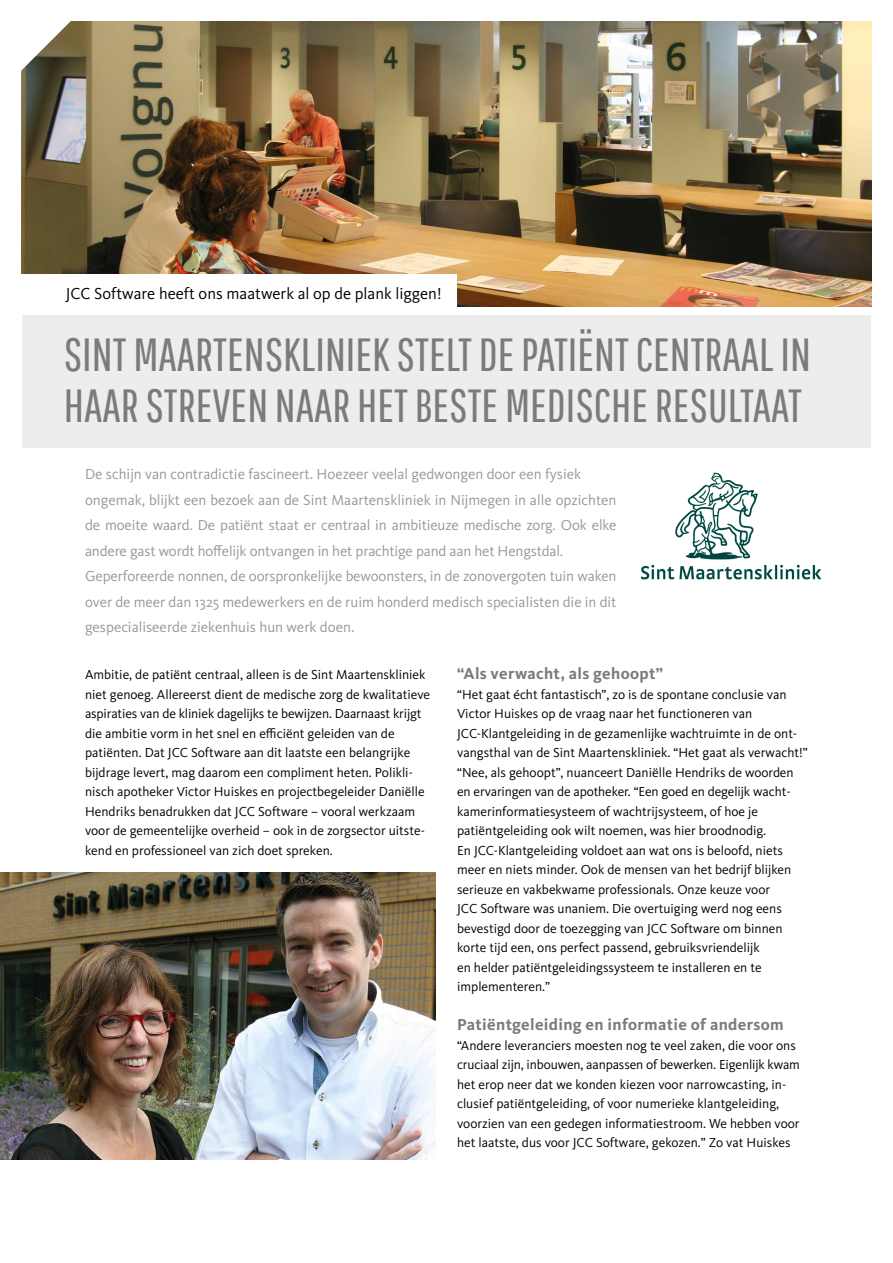
<style>
.page{position:relative;width:893px;height:1263px;background:#fff}
.page>*{position:absolute;margin:0;border:0;box-sizing:border-box;transform-origin:0 0}
.t1{font:46.5px/51px "Pathway Gothic One";color:#7c7b7b}
.t2{font:700 16.5px "Kievit OT";letter-spacing:.02em;color:#7c7b7b}
.t3{font:16.5px "Kievit OT";color:#000}
.t4{font:15px/25.5px "Kievit OT";color:#94999c}
.t5{font:13.5px/19.5px "Kievit OT";color:#000}
</style>
<div class="page">
<img style="left:21px;top:21px;width:851px;height:285px">
<div style="left:20px;top:274px;width:437px;height:35px;background:#fff"></div>
<div style="left:22px;top:315px;width:849px;height:133px;background:#ededed"></div>
<svg style="left:21px;top:21px;width:71px;height:71px"></svg>
<img style="left:640px;top:472px;width:182px;height:108px">
<img style="left:0;top:873px;width:436px;height:287px">
<p class="t3" style="left:66px;top:283px;width:377px">JCC Software heeft ons maatwerk al op de plank liggen!</p>
<h1 class="t1" style="left:64px;top:328px;width:749px">SINT MAARTENSKLINIEK STELT DE PATIËNT CENTRAAL IN<br>HAAR STREVEN NAAR HET BESTE MEDISCHE RESULTAAT</h1>
<p class="t4" style="left:85px;top:461px;width:533px">De schijn van contradictie fascineert. Hoezeer veelal gedwongen door een fysiek ongemak, blijkt een bezoek aan de Sint Maartenskliniek in Nijmegen in alle opzichten de moeite waard. De patiënt staat er centraal in ambitieuze medische zorg. Ook elke andere gast wordt hoffelijk ontvangen in het prachtige pand aan het Hengstdal.<br>Geperforeerde nonnen, de oorspronkelijke bewoonsters, in de zonovergoten tuin waken over de meer dan 1325 medewerkers en de ruim honderd medisch specialisten die in dit gespecialiseerde ziekenhuis hun werk doen.</p>
<p class="t5" style="left:85px;top:665px;width:347px">Ambitie, de patiënt centraal, alleen is de Sint Maartenskliniek niet genoeg. Allereerst dient de medische zorg de kwalitatieve aspiraties van de kliniek dagelijks te bewijzen. Daarnaast krijgt die ambitie vorm in het snel en efficiënt geleiden van de patiënten. Dat JCC Software aan dit laatste een belangrijke bijdrage levert, mag daarom een compliment heten. Polikli&shy;nisch apotheker Victor Huiskes en projectbegeleider Daniëlle Hendriks benadrukken dat JCC Software – vooral werkzaam voor de gemeentelijke overheid – ook in de zorgsector uitste&shy;kend en professioneel van zich doet spreken.</p>
<p class="t2" style="left:457px;top:664px;width:207px">“Als verwacht, als gehoopt”</p>
<p class="t5" style="left:457px;top:684px;width:352px">“Het gaat écht fantastisch”, zo is de spontane conclusie van Victor Huiskes op de vraag naar het functioneren van JCC-Klantgeleiding in de gezamenlijke wachtruimte in de ont--- vangsthal van de Sint Maartenskliniek. “Het gaat als verwacht!” “Nee, als gehoopt”, nuanceert Daniëlle Hendriks de woorden en ervaringen van de apotheker. “Een goed en degelijk wacht&shy;kamerinformatiesysteem of wachtrijsysteem, of hoe je patiëntgeleiding ook wilt noemen, was hier broodnodig.<br>En JCC-Klantgeleiding voldoet aan wat ons is beloofd, niets meer en niets minder. Ook de mensen van het bedrijf blijken serieuze en vakbekwame professionals. Onze keuze voor<br>JCC Software was unaniem. Die overtuiging werd nog eens bevestigd door de toezegging van JCC Software om binnen korte tijd een, ons perfect passend, gebruiksvriendelijk<br>en helder patiëntgeleidingssysteem te installeren en te implementeren.”</p>
<p class="t2" style="left:457px;top:1015px;width:328px">Patiëntgeleiding en informatie of andersom</p>
<p class="t5" style="left:457px;top:1035px;width:344px">“Andere leveranciers moesten nog te veel zaken, die voor ons cruciaal zijn, inbouwen, aanpassen of bewerken. Eigenlijk kwam het erop neer dat we konden kiezen voor narrowcasting, in&shy;clusief patiëntgeleiding, of voor numerieke klantgeleiding, voorzien van een gedegen informatiestroom. We hebben voor het laatste, dus voor JCC Software, gekozen.” Zo vat Huiskes</p>
</div>
